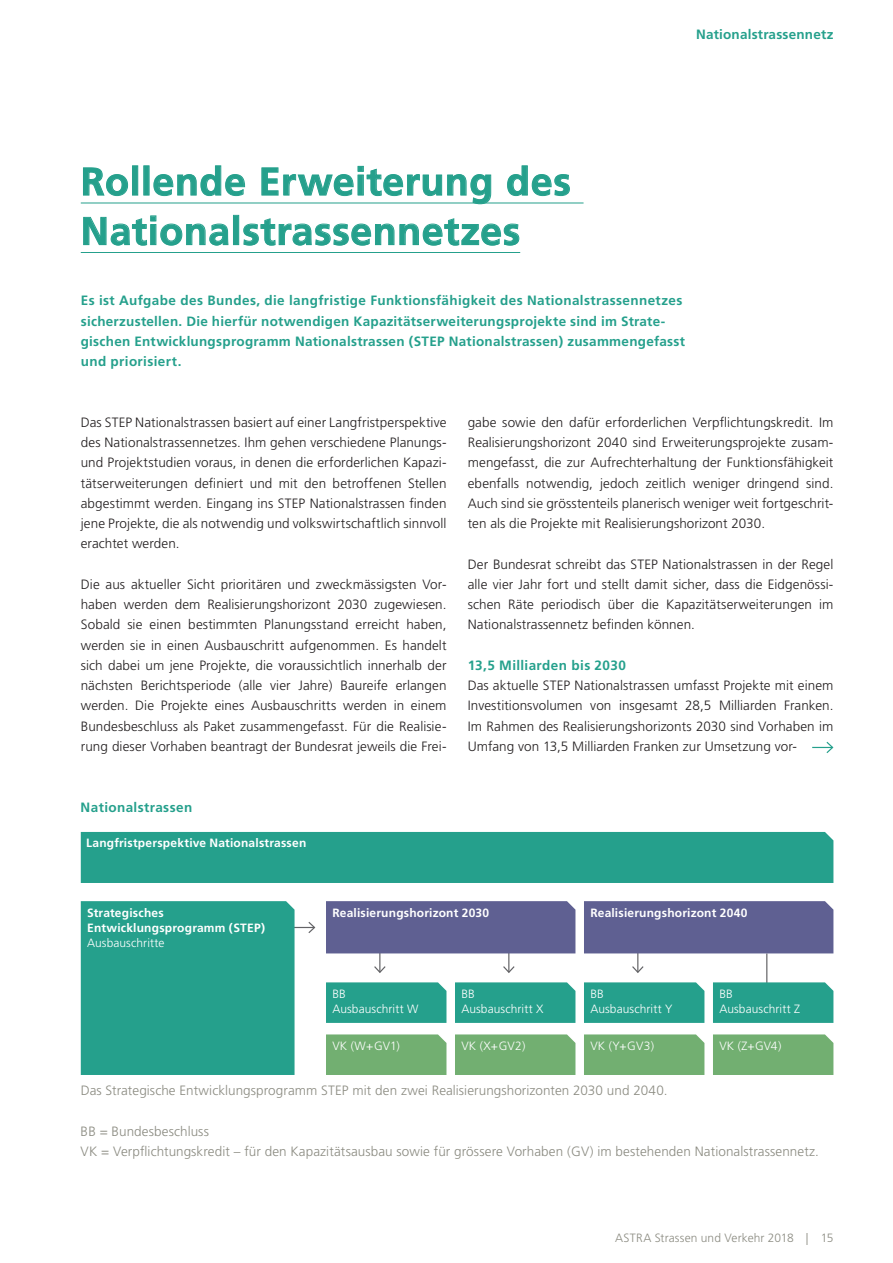
<style>
.page{position:relative;width:893px;height:1263px;background:#fff}
.page>*{position:absolute;margin:0;border:0;box-sizing:border-box;transform-origin:0 0}
.t1{font:700 39px/49.5px "Frutiger";letter-spacing:.02em;color:#25a08c}
.t2{font:300 13.5px/20.2px "Frutiger";letter-spacing:.005em;color:#231f20;text-align:justify}
.t3{font:700 13.5px/20.2px "Frutiger";letter-spacing:.02em;color:#25a08c}
.t4{font:300 13.5px/20.2px "Frutiger";letter-spacing:.005em;color:#8b8b81}
.t5{font:700 12px "Frutiger";letter-spacing:.015em;color:#fff}
.t6{font:300 12px/15px "Frutiger";letter-spacing:.01em;color:#fff}
.t7{font:300 12px "Frutiger";letter-spacing:.01em;color:#8b8b81}
.s1{font-family:"Frutiger LT"}
</style>
<div class="page">
<hr style="left:81px;top:202px;width:503px;height:1px;background:#25a08c">
<hr style="left:81px;top:252px;width:439px;height:1px;background:#25a08c">
<svg style="left:83px;top:167px;width:45px;height:29px"></svg>
<div style="left:132px;top:166px;width:6px;height:29px;border:1px solid #25a08c"></div>
<svg style="left:154px;top:165px;width:91px;height:31px"></svg>
<svg style="left:261px;top:166px;width:230px;height:38px"></svg>
<svg style="left:507px;top:165px;width:63px;height:31px"></svg>
<svg style="left:83px;top:215px;width:145px;height:31px"></svg>
<div style="left:233px;top:215px;width:6px;height:30px;border:1px solid #25a08c"></div>
<svg style="left:243px;top:218px;width:276px;height:28px"></svg>
<svg style="left:812px;top:741px;width:22px;height:12px"></svg>
<hr style="left:766px;top:953px;width:1px;height:39px;background:#636366">
<hr style="left:379px;top:933px;width:1px;height:39px;background:#636366">
<svg style="left:374px;top:965px;width:12px;height:8px"></svg>
<hr style="left:275px;top:927px;width:39px;height:1px;background:#636366">
<svg style="left:307px;top:922px;width:9px;height:11px"></svg>
<hr style="left:637px;top:933px;width:1px;height:39px;background:#636366">
<svg style="left:632px;top:965px;width:12px;height:8px"></svg>
<hr style="left:508px;top:933px;width:1px;height:39px;background:#636366">
<svg style="left:503px;top:965px;width:12px;height:8px"></svg>
<div style="left:81px;top:832px;width:752px;height:51px;background:#25a08c"></div>
<div style="left:326px;top:982px;width:120px;height:41px;background:#25a08c"></div>
<div style="left:326px;top:901px;width:249px;height:52px;background:#5f6092"></div>
<div style="left:81px;top:901px;width:214px;height:174px;background:#25a08c"></div>
<div style="left:584px;top:901px;width:249px;height:52px;background:#5f6092"></div>
<div style="left:326px;top:1034px;width:120px;height:41px;background:#72af71"></div>
<div style="left:455px;top:982px;width:120px;height:41px;background:#25a08c"></div>
<div style="left:455px;top:1034px;width:120px;height:41px;background:#72af71"></div>
<div style="left:584px;top:982px;width:120px;height:41px;background:#25a08c"></div>
<div style="left:584px;top:1034px;width:120px;height:41px;background:#72af71"></div>
<div style="left:713px;top:982px;width:120px;height:41px;background:#25a08c"></div>
<div style="left:713px;top:1034px;width:120px;height:41px;background:#72af71"></div>
<p class="t3" style="left:696px;top:24px;width:139px">Nationalstrassennetz</p>
<h1 class="t1" style="left:81px;top:156px;width:491px">Rollende Erweiterung des<br>Nationalstrassennetzes</h1>
<p class="t3" style="left:81px;top:290px;width:606px">Es ist Aufgabe des Bundes, die langfristige Funktionsfähigkeit des Nationalstrassennetzes sicherzustellen. Die hierfür notwendigen Kapazitätserweiterungsprojekte sind im Strate&shy;gischen Entwicklungsprogramm Nationalstrassen (STEP Nationalstrassen) zusammengefasst und priorisiert.</p>
<p class="t2" style="left:81px;top:412px;width:367px">Das STEP Nationalstrassen basiert auf einer Langfristperspektive des Nationalstrassennetzes. Ihm gehen verschiedene Planungs&shy;und Projektstudien voraus, in denen die erforderlichen Kapazi&shy;tätserweiterungen definiert und mit den betroffenen Stellen abgestimmt werden. Eingang ins STEP Nationalstrassen finden jene Projekte, die als notwendig und volkswirtschaftlich sinnvoll erachtet werden.</p>
<p class="t2" style="left:81px;top:574px;width:367px">Die aus aktueller Sicht prioritären und zweckmässigsten Vor&shy;haben werden dem Realisierungshorizont 2030 zugewiesen.<br>Sobald sie einen bestimmten Planungsstand erreicht haben, werden sie in einen Ausbauschritt aufgenommen. Es handelt sich dabei um jene Projekte, die voraussichtlich innerhalb der nächsten Berichtsperiode (alle vier Jahre) Baureife erlangen werden. Die Projekte eines Ausbauschritts werden in einem Bundesbeschluss als Paket zusammengefasst. Für die Realisie&shy;rung dieser Vorhaben beantragt der Bundesrat jeweils die Frei-</p>
<p class="t3" style="left:81px;top:797px;width:113px">Nationalstrassen</p>
<p class="t5" style="left:86px;top:835px;width:222px">Langfristperspektive Nationalstrassen</p>
<p class="t2" style="left:468px;top:412px;width:367px">gabe sowie den dafür erforderlichen Verpflichtungskredit. Im Realisierungshorizont 2040 sind Erweiterungsprojekte zusam&shy;mengefasst, die zur Aufrechterhaltung der Funktionsfähigkeit ebenfalls notwendig, jedoch zeitlich weniger dringend sind.<br>Auch sind sie grösstenteils planerisch weniger weit fortgeschrit&shy;ten als die Projekte mit Realisierungshorizont 2030.</p>
<p class="t2" style="left:468px;top:554px;width:367px">Der Bundesrat schreibt das STEP Nationalstrassen in der Regel alle vier Jahr fort und stellt damit sicher, dass die Eidgenössi&shy;schen Räte periodisch über die Kapazitätserweiterungen im Nationalstrassennetz befinden können.</p>
<p class="t3" style="left:468px;top:655px;width:160px">13,5 Milliarden bis 2030</p>
<p class="t2" style="left:468px;top:675px;width:367px">Das aktuelle STEP Nationalstrassen umfasst Projekte mit einem Investitionsvolumen von insgesamt 28,5 Milliarden Franken.<br>Im Rahmen des Realisierungshorizonts 2030 sind Vorhaben im Umfang von 13,5 Milliarden Franken zur Umsetzung vor-</p>
<p class="t5" style="left:87px;top:906px;width:78px">Strategisches</p>
<p class="t5" style="left:332px;top:906px;width:158px">Realisierungshorizont 2030</p>
<p class="t5" style="left:87px;top:921px;width:179px">Entwicklungsprogramm (STEP)</p>
<p class="t6" style="left:87px;top:935px;width:79px">Ausbauschritte</p>
<p class="t5" style="left:590px;top:906px;width:159px">Realisierungshorizont 2040</p>
<p class="t6" style="left:332px;top:986px;width:88px">BB<br>Ausbauschritt W</p>
<p class="t6" style="left:332px;top:1038px;width:69px">VK (W+GV1)</p>
<p class="t6" style="left:461px;top:986px;width:84px">BB<br>Ausbauschritt X</p>
<p class="t6" style="left:461px;top:1038px;width:65px">VK (X+GV2)</p>
<p class="t6" style="left:590px;top:986px;width:84px">BB<br>Ausbauschritt Y</p>
<p class="t6" style="left:590px;top:1038px;width:65px">VK (Y+GV3)</p>
<p class="t6" style="left:719px;top:986px;width:82px">BB<br>Ausbauschritt Z</p>
<p class="t6" style="left:719px;top:1038px;width:64px">VK (Z+GV4)</p>
<p class="t4" style="left:81px;top:1080px;width:588px">Das Strategische Entwicklungsprogramm STEP mit den zwei Realisierungshorizonten 2030 und 2040.</p>
<p class="t4" style="left:81px;top:1121px;width:740px">BB = Bundesbeschluss<br>VK = Verpflichtungskredit – für den Kapazitätsausbau sowie für grössere Vorhaben (GV) im bestehenden Nationalstrassennetz.</p>
<p class="t7" style="left:615px;top:1231px;width:220px">ASTRA Strassen und Verkehr 2018 <span class="s1">|</span> 15</p>
</div>
